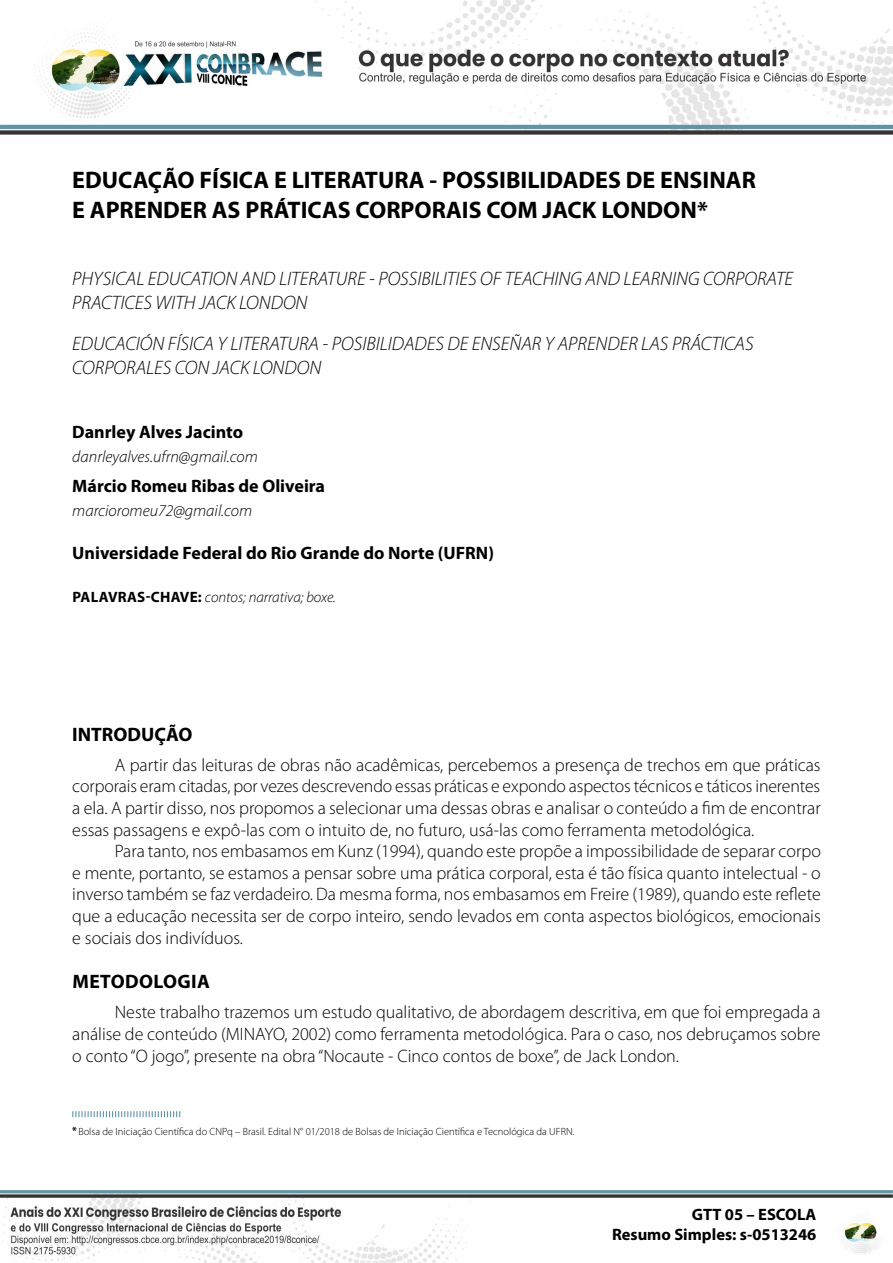
<style>
.page{position:relative;width:893px;height:1263px;background:#fff}
.page>*{position:absolute;margin:0;border:0;box-sizing:border-box;transform-origin:0 0}
.t1{font:700 24px/30px "Myriad Pro";color:#000}
.t2{font:italic 300 19.5px/24px "Myriad Pro";color:#000}
.t3{font:700 19.5px "Myriad Pro";letter-spacing:.02em;color:#000}
.t4{font:700 19.5px "Myriad Pro";color:#000}
.t5{font:300 18px/21.6px "Myriad Pro";color:#000;text-align:justify}
.t6{font:700 18px "Myriad Pro";color:#000}
.t7{font:italic 300 16.5px "Myriad Pro";color:#000}
.t8{font:700 16.5px/19.8px "Myriad Pro";color:#000;text-align:right}
.t9{font:italic 300 15px "Myriad Pro";color:#000}
.t10{font:300 10.5px "Myriad Pro";color:#000}
.s1{font-weight:700;font-style:normal}
.s2{font-weight:700}
</style>
<div class="page">
<img style="left:0;top:0;width:893px;height:134px">
<img style="left:0;top:1190px;width:893px;height:73px">
<svg style="left:72px;top:1111px;width:108px;height:6px"></svg>
<h1 class="t1" style="left:72px;top:164px;width:685px">EDUCAÇÃO FÍSICA E LITERATURA - POSSIBILIDADES DE ENSINAR<br>E APRENDER AS PRÁTICAS CORPORAIS COM JACK LONDON*<sup>1</sup></h1>
<p class="t2" style="left:72px;top:266px;width:722px">PHYSICAL EDUCATION AND LITERATURE - POSSIBILITIES OF TEACHING AND LEARNING CORPORATE<br>PRACTICES WITH JACK LONDON</p>
<p class="t2" style="left:72px;top:331px;width:683px">EDUCACIÓN FÍSICA Y LITERATURA - POSIBILIDADES DE ENSEÑAR Y APRENDER LAS PRÁCTICAS<br>CORPORALES CON JACK LONDON</p>
<p class="t6" style="left:72px;top:420px;width:172px">Danrley Alves Jacinto</p>
<p class="t7" style="left:72px;top:446px;width:187px">danrleyalves.ufrn@gmail.com</p>
<p class="t6" style="left:72px;top:474px;width:254px">Márcio Romeu Ribas de Oliveira</p>
<p class="t7" style="left:72px;top:501px;width:181px">marcioromeu72@gmail.com</p>
<p class="t6" style="left:72px;top:541px;width:423px">Universidade Federal do Rio Grande do Norte (UFRN)</p>
<p class="t9" style="left:72px;top:588px;width:265px"><span class="s1">PALAVRAS-CHAVE:</span> contos; narrativa; boxe.</p>
<p class="t4" style="left:72px;top:721px;width:122px">INTRODUÇÃO</p>
<p class="t5" style="left:72px;top:754px;width:750px;text-indent:43px">A partir das leituras de obras não acadêmicas, percebemos a presença de trechos em que práticas corporais eram citadas, por vezes descrevendo essas práticas e expondo aspectos técnicos e táticos inerentes a ela. A partir disso, nos propomos a selecionar uma dessas obras e analisar o conteúdo a fim de encontrar essas passagens e expô-las com o intuito de, no futuro, usá-las como ferramenta metodológica.</p>
<p class="t5" style="left:72px;top:840px;width:750px;text-indent:43px">Para tanto, nos embasamos em Kunz (1994), quando este propõe a impossibilidade de separar corpo e mente, portanto, se estamos a pensar sobre uma prática corporal, esta é tão física quanto intelectual - o inverso também se faz verdadeiro. Da mesma forma, nos embasamos em Freire (1989), quando este reflete que a educação necessita ser de corpo inteiro, sendo levados em conta aspectos biológicos, emocionais e sociais dos indivíduos.</p>
<p class="t3" style="left:72px;top:969px;width:139px">METODOLOGIA</p>
<p class="t5" style="left:72px;top:1001px;width:750px;text-indent:43px">Neste trabalho trazemos um estudo qualitativo, de abordagem descritiva, em que foi empregada a análise de conteúdo (MINAYO, 2002) como ferramenta metodológica. Para o caso, nos debruçamos sobre o conto “O jogo”, presente na obra “Nocaute - Cinco contos de boxe”, de Jack London.</p>
<p class="t10" style="left:72px;top:1125px;width:504px"><span class="s2">*</span>Bolsa de Iniciação Científica do CNPq – Brasil. Edital N° 01/2018 de Bolsas de Iniciação Científica e Tecnológica da UFRN.</p>
<p class="t8" style="left:612px;top:1204px;width:206px">GTT 05 – ESCOLA<br>Resumo Simples: s-0513246</p>
</div>
